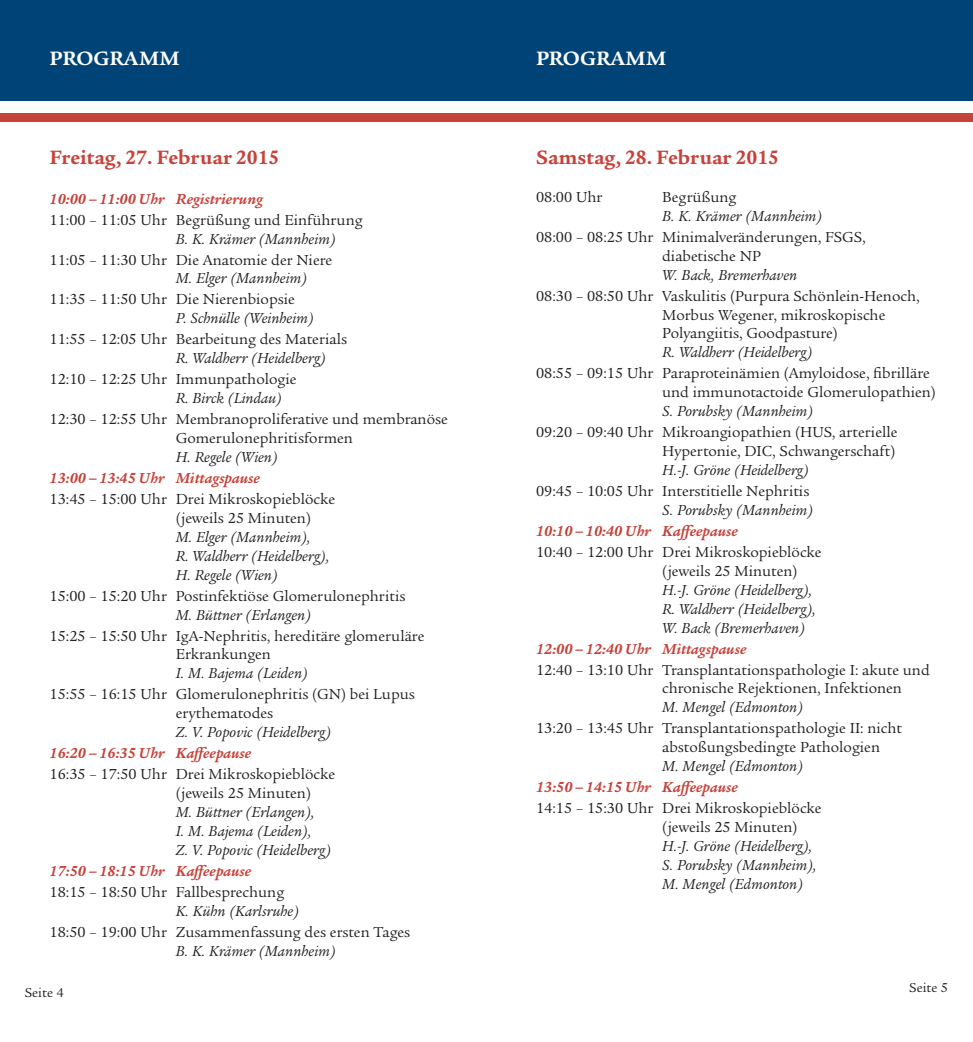
<style>
.page{position:relative;width:973px;height:1042px;background:#fff}
.page>*{position:absolute;margin:0;border:0;box-sizing:border-box;transform-origin:0 0}
.t1{font:700 21px "Legacy Serif ITC Std";color:#c6423a}
.t2{font:700 21px "Legacy Serif ITC Std";color:#fff}
.t3{font:15.75px/18.9px "Legacy Serif ITC Std";color:#231f20}
.t4{font:italic 15.75px/18.9px "Legacy Serif ITC Std";color:#231f20}
.t5{font:italic 700 15.75px "Legacy Serif ITC Std";color:#c6423a}
.t6{font:14px "Legacy Serif ITC Std";color:#231f20}
</style>
<div class="page">
<div style="left:486px;top:0;width:486px;height:100px;background:#047"></div>
<div style="left:486px;top:113px;width:486px;height:9px;background:#c6423a"></div>
<div style="left:0;top:0;width:486px;height:100px;background:#047"></div>
<div style="left:0;top:113px;width:486px;height:9px;background:#c6423a"></div>
<h1 class="t2" style="left:50px;top:46px;width:132px">PROGRAMM</h1>
<h1 class="t2" style="left:536px;top:46px;width:132px">PROGRAMM</h1>
<h1 class="t1" style="left:50px;top:145px;width:231px">Freitag, 27. Februar 2015</h1>
<p class="t5" style="left:50px;top:190px;width:215px">10:00 – 11:00 Uhr Registrierung</p>
<p class="t3" style="left:50px;top:210px;width:314px">11:00 – 11:05 Uhr Begrüßung und Einführung</p>
<p class="t4" style="left:176px;top:229px;width:162px">B. K. Krämer (Mannheim)</p>
<p class="t3" style="left:50px;top:250px;width:284px">11:05 – 11:30 Uhr Die Anatomie der Niere</p>
<p class="t4" style="left:176px;top:269px;width:133px">M. Elger (Mannheim)</p>
<p class="t3" style="left:50px;top:290px;width:247px">11:35 – 11:50 Uhr Die Nierenbiopsie</p>
<p class="t4" style="left:176px;top:309px;width:140px">P. Schnülle (Weinheim)</p>
<p class="t3" style="left:50px;top:330px;width:299px">11:55 – 12:05 Uhr Bearbeitung des Materials</p>
<p class="t4" style="left:176px;top:349px;width:152px">R. Waldherr (Heidelberg)</p>
<p class="t3" style="left:50px;top:370px;width:248px">12:10 – 12:25 Uhr Immunpathologie</p>
<p class="t4" style="left:176px;top:389px;width:108px">R. Birck (Lindau)</p>
<p class="t3" style="left:176px;top:410px;width:274px;text-indent:-126px">12:30 – 12:55 Uhr Membranoproliferative und membranöse<br>Gomerulonephritisformen</p>
<p class="t4" style="left:176px;top:448px;width:104px">H. Regele (Wien)</p>
<p class="t5" style="left:50px;top:469px;width:212px">13:00 – 13:45 Uhr Mittagspause</p>
<p class="t3" style="left:176px;top:490px;width:161px;text-indent:-126px">13:45 – 15:00 Uhr Drei Mikroskopieblöcke (jeweils 25 Minuten)</p>
<p class="t4" style="left:176px;top:527px;width:155px">M. Elger (Mannheim),<br>R. Waldherr (Heidelberg),<br>H. Regele (Wien)</p>
<p class="t3" style="left:50px;top:586px;width:357px">15:00 – 15:20 Uhr Postinfektiöse Glomerulonephritis</p>
<p class="t4" style="left:176px;top:605px;width:137px">M. Büttner (Erlangen)</p>
<p class="t3" style="left:176px;top:626px;width:250px;text-indent:-126px">15:25 – 15:50 Uhr IgA-Nephritis, hereditäre glomeruläre<br>Erkrankungen</p>
<p class="t4" style="left:176px;top:664px;width:134px">I. M. Bajema (Leiden)</p>
<p class="t3" style="left:176px;top:685px;width:241px;text-indent:-126px">15:55 – 16:15 Uhr Glomerulonephritis (GN) bei Lupus erythematodes</p>
<p class="t4" style="left:176px;top:723px;width:157px">Z. V. Popovic (Heidelberg)</p>
<p class="t5" style="left:50px;top:744px;width:203px">16:20 – 16:35 Uhr Kaffeepause</p>
<p class="t3" style="left:176px;top:765px;width:161px;text-indent:-126px">16:35 – 17:50 Uhr Drei Mikroskopieblöcke (jeweils 25 Minuten)</p>
<p class="t4" style="left:176px;top:802px;width:157px">M. Büttner (Erlangen),<br>I. M. Bajema (Leiden),<br>Z. V. Popovic (Heidelberg)</p>
<p class="t5" style="left:50px;top:862px;width:203px">17:50 – 18:15 Uhr Kaffeepause</p>
<p class="t3" style="left:50px;top:882px;width:236px">18:15 – 18:50 Uhr Fallbesprechung</p>
<p class="t4" style="left:176px;top:901px;width:125px">K. Kühn (Karlsruhe)</p>
<p class="t3" style="left:50px;top:922px;width:362px">18:50 – 19:00 Uhr Zusammenfassung des ersten Tages</p>
<p class="t4" style="left:176px;top:941px;width:162px">B. K. Krämer (Mannheim)</p>
<h1 class="t1" style="left:536px;top:145px;width:244px">Samstag, 28. Februar 2015</h1>
<p class="t3" style="left:536px;top:188px;width:68px">08:00 Uhr</p>
<p class="t3" style="left:662px;top:188px;width:76px">Begrüßung</p>
<p class="t4" style="left:662px;top:207px;width:162px">B. K. Krämer (Mannheim)</p>
<p class="t3" style="left:662px;top:228px;width:205px;text-indent:-126px">08:00 – 08:25 Uhr Minimalveränderungen, FSGS, diabetische NP</p>
<p class="t4" style="left:662px;top:265px;width:137px">W. Back, Bremerhaven</p>
<p class="t3" style="left:662px;top:286px;width:259px;text-indent:-126px">08:30 – 08:50 Uhr Vaskulitis (Purpura Schönlein-Henoch,<br>Morbus Wegener, mikroskopische<br>Polyangiitis, Goodpasture)</p>
<p class="t4" style="left:662px;top:343px;width:152px">R. Waldherr (Heidelberg)</p>
<p class="t3" style="left:662px;top:364px;width:275px;text-indent:-126px">08:55 – 09:15 Uhr Paraproteinämien (Amyloidose, fibrilläre und immunotactoide Glomerulopathien)</p>
<p class="t4" style="left:662px;top:402px;width:152px">S. Porubsky (Mannheim)</p>
<p class="t3" style="left:536px;top:423px;width:363px;text-align:right">09:20 – 09:40 Uhr Mikroangiopathien (HUS, arterielle<br>Hypertonie, DIC, Schwangerschaft)</p>
<p class="t4" style="left:662px;top:461px;width:148px">H.-J. Gröne (Heidelberg)</p>
<p class="t3" style="left:536px;top:482px;width:275px">09:45 – 10:05 Uhr Interstitielle Nephritis</p>
<p class="t4" style="left:662px;top:501px;width:152px">S. Porubsky (Mannheim)</p>
<p class="t5" style="left:536px;top:522px;width:203px">10:10 – 10:40 Uhr Kaffeepause</p>
<p class="t3" style="left:662px;top:543px;width:161px;text-indent:-126px">10:40 – 12:00 Uhr Drei Mikroskopieblöcke (jeweils 25 Minuten)</p>
<p class="t4" style="left:662px;top:580px;width:155px">H.-J. Gröne (Heidelberg),<br>R. Waldherr (Heidelberg),<br>W. Back (Bremerhaven)</p>
<p class="t5" style="left:536px;top:639px;width:212px">12:00 – 12:40 Uhr Mittagspause</p>
<p class="t3" style="left:662px;top:660px;width:269px;text-indent:-126px">12:40 – 13:10 Uhr Transplantationspathologie I: akute und chronische Rejektionen, Infektionen</p>
<p class="t4" style="left:662px;top:698px;width:142px">M. Mengel (Edmonton)</p>
<p class="t3" style="left:662px;top:719px;width:241px;text-indent:-126px">13:20 – 13:45 Uhr Transplantationspathologie II: nicht abstoßungsbedingte Pathologien</p>
<p class="t4" style="left:662px;top:757px;width:142px">M. Mengel (Edmonton)</p>
<p class="t5" style="left:536px;top:778px;width:203px">13:50 – 14:15 Uhr Kaffeepause</p>
<p class="t3" style="left:662px;top:799px;width:161px;text-indent:-126px">14:15 – 15:30 Uhr Drei Mikroskopieblöcke (jeweils 25 Minuten)</p>
<p class="t4" style="left:662px;top:836px;width:156px">H.-J. Gröne (Heidelberg),<br>S. Porubsky (Mannheim),<br>M. Mengel (Edmonton)</p>
<p class="t6" style="left:25px;top:985px;width:40px">Seite 4</p>
<p class="t6" style="left:909px;top:980px;width:40px">Seite 5</p>
</div>
